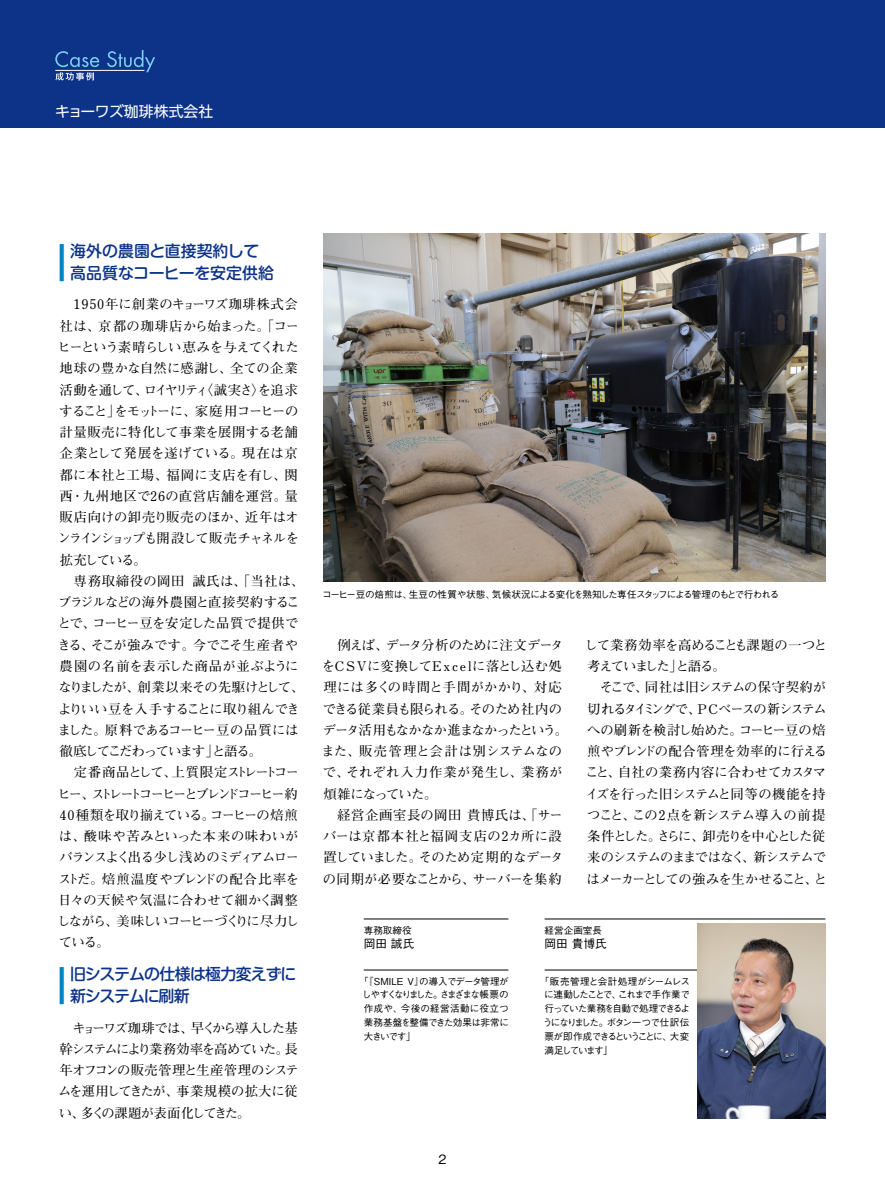
<style>
.page{position:relative;width:885px;height:1191px;background:#fff}
.page>*{position:absolute;margin:0;border:0;box-sizing:border-box;transform-origin:0 0}
.OSK事例__小見出し{font:500 43.05px "Shin M Go Pro";color:#0081cc;scale:.11 1}
.OSK事例__小見出し-2{font:500 15.9px/21.3px "Shin M Go Pro";color:#0c3388}
.OSK事例__小見出し-3{font:500 15.9px/21.3px "Shin M Go Pro";letter-spacing:-.06em;color:#0c3388}
.t1{font:14.85px "UD Shin Go Pro";color:#fff}
.OSK事例__本文12_5Q{font:700 13.35px/21.3px "Futo Min A101 Pro";letter-spacing:-.035em;color:#000;text-align:justify}
.OSK事例__本文12_5Q-2{font:700 13.35px/21.3px "Futo Min A101 Pro";letter-spacing:-.065em;color:#000}
.OSK事例__本文12_5Q-3{font:700 13.35px/21.3px "Futo Min A101 Pro";letter-spacing:.01em;color:#000}
.OSK事例__本文12_5Q-4{font:700 13.35px/21.3px "Futo Min A101 Pro";letter-spacing:-.075em;color:#000}
.t2{font:500 12.75px "Gothic BBB Pro";color:#000}
.OSK事例__氏名{font:500 11.7px "Gothic BBB Pro";color:#000}
.OSK事例__担当者コメント{font:500 9.6px/13.8px "Gothic BBB Pro";letter-spacing:-.07em;color:#000;text-align:justify}
.OSK事例__キャプション{font:500 9.6px "Gothic BBB Pro";letter-spacing:-.06em;color:#000}
.OSK事例__部署名{font:500 9.6px "Gothic BBB Pro";color:#000}
</style>
<div class="page">
<div style="left:0;top:0;width:884px;height:128px;background:#0c3388"></div>
<hr style="left:364px;top:918px;width:144px;height:1px;background:#000">
<hr style="left:544px;top:918px;width:281px;height:1px;background:#000">
<hr style="left:364px;top:969px;width:144px;height:1px;background:#000">
<hr style="left:544px;top:969px;width:281px;height:1px;background:#000">
<img style="left:697px;top:923px;width:128px;height:195px">
<svg style="left:55px;top:50px;width:100px;height:30px"></svg>
<img style="left:323px;top:234px;width:502px;height:347px">
<p class="t1" style="left:55px;top:100px;width:160px">キョーワズ珈琲株式会社</p>
<p class="OSK事例__小見出し" style="left:60px;top:227px;width:45px">■</p>
<p class="OSK事例__小見出し-2" style="left:70px;top:239px;width:205px">海外の農園と直接契約して高品質なコーヒーを安定供給</p>
<p class="OSK事例__本文12_5Q" style="left:58px;top:292px;width:243px">　1950年に創業のキョーワズ珈琲株式会社は、京都の珈琲店から始まった。「コーヒーという素晴らしい恵みを与えてくれた地球の豊かな自然に感謝し、全ての企業活動を通して、ロイヤリティ〈誠実さ〉を追求すること」をモットーに、家庭用コーヒーの計量販売に特化して事業を展開する老舗企業として発展を遂げている。現在は京都に本社と工場、福岡に支店を有し、関西・九州地区で26の直営店舗を運営。量販店向けの卸売り販売のほか、近年はオンラインショップも開設して販売チャネルを拡充している。</p>
<p class="OSK事例__本文12_5Q" style="left:58px;top:568px;width:248px;text-align:left">　専務取締役の岡田 誠氏は、「当社は、ブラジルなどの海外農園と直接契約することで、コーヒー豆を安定した品質で提供できる、そこが強みです。今でこそ生産者や農園の名前を表示した商品が並ぶようになりましたが、創業以来その先駆けとして、よりいい豆を入手することに取り組んできました。原料であるコーヒー豆の品質には徹底してこだわっています」と語る。</p>
<p class="OSK事例__本文12_5Q" style="left:57px;top:760px;width:244px">　定番商品として、上質限定ストレートコーヒー、ストレートコーヒーとブレンドコーヒー約40種類を取り揃えている。コーヒーの焙煎は、酸味や苦みといった本来の味わいがバランスよく出る少し浅めのミディアムローストだ。焙煎温度やブレンドの配合比率を日々の天候や気温に合わせて細かく調整しながら、美味しいコーヒーづくりに尽力している。</p>
<p class="OSK事例__小見出し" style="left:60px;top:950px;width:45px">■</p>
<p class="OSK事例__小見出し-3" style="left:70px;top:961px;width:228px">旧システムの仕様は極力変えずに新システムに刷新</p>
<p class="OSK事例__本文12_5Q" style="left:58px;top:1015px;width:242px">　キョーワズ珈琲では、早くから導入した基幹システムにより業務効率を高めていた。長年オフコンの販売管理と生産管理のシステムを運用してきたが、事業規模の拡大に従い、多くの課題が表面化してきた。</p>
<p class="OSK事例__キャプション" style="left:322px;top:586px;width:458px">コーヒー豆の焙煎は、生豆の性質や状態、気候状況による変化を熟知した専任スタッフによる管理のもとで行われる</p>
<p class="OSK事例__本文12_5Q" style="left:321px;top:632px;width:248px;text-align:left">　例えば、データ分析のために注文データをCSVに変換してExcelに落とし込む処理には多くの時間と手間がかかり、対応できる従業員も限られる。そのため社内のデータ活用もなかなか進まなかったという。また、販売管理と会計は別システムなので、それぞれ入力作業が発生し、業務が煩雑になっていた。</p>
<p class="OSK事例__本文12_5Q-3" style="left:323px;top:802px;width:242px">　経営企画室長の岡田 貴博氏は、「サーバーは京都本社と福岡支店の2カ所に設置していました。そのため定期的なデータの同期が必要なことから、サーバーを集約</p>
<p class="OSK事例__本文12_5Q-4" style="left:584px;top:632px;width:244px">して業務効率を高めることも課題の一つと考えていました」と語る。</p>
<p class="OSK事例__本文12_5Q-2" style="left:585px;top:675px;width:243px">　そこで、同社は旧システムの保守契約が切れるタイミングで、P Cベースの新システムへの刷新を検討し始めた。コーヒー豆の焙煎やブレンドの配合管理を効率的に行えること、自社の業務内容に合わせてカスタマイズを行った旧システムと同等の機能を持つこと、この2点を新システム導入の前提条件とした。さらに、卸売りを中心とした従来のシステムのままではなく、新システムではメーカーとしての強みを生かせること、と</p>
<p class="OSK事例__部署名" style="left:364px;top:922px;width:49px">専務取締役</p>
<p class="OSK事例__氏名" style="left:364px;top:934px;width:52px">岡田 誠氏</p>
<p class="OSK事例__担当者コメント" style="left:362px;top:973px;width:149px">「『SMILE V』の導入でデータ管理がしやすくなりました。さまざまな帳票の作成や、今後の経営活動に役立つ業務基盤を整備できた効果は非常に大きいです」</p>
<p class="OSK事例__部署名" style="left:544px;top:922px;width:59px">経営企画室長</p>
<p class="OSK事例__氏名" style="left:544px;top:934px;width:64px">岡田 貴博氏</p>
<p class="OSK事例__担当者コメント" style="left:542px;top:973px;width:149px">「販売管理と会計処理がシームレスに連動したことで、これまで手作業で行っていた業務を自動で処理できるようになりました。ボタン一つで仕訳伝票が即作成できるということに、大変満足しています」</p>
<p class="t2" style="left:438px;top:1148px;width:10px">2</p>
</div>
